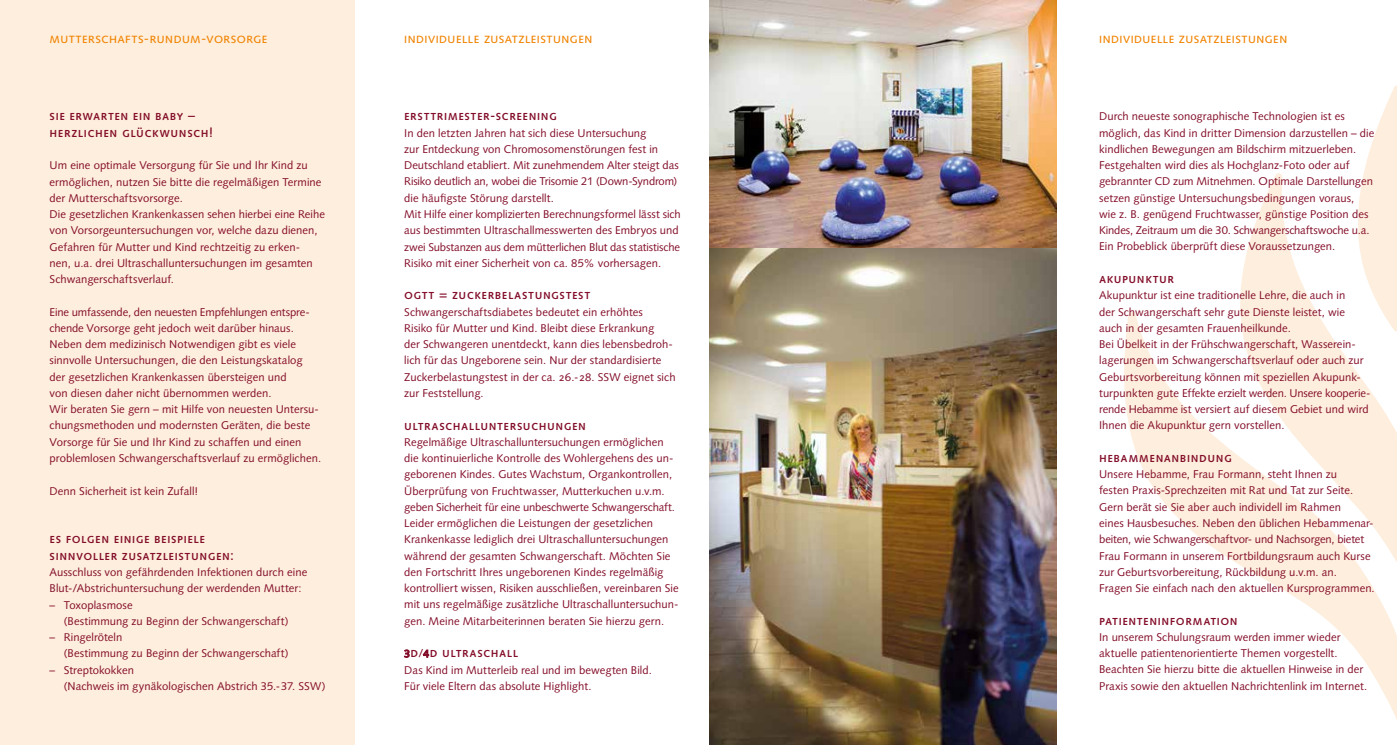
<style>
.page{position:relative;width:1397px;height:745px;background:#fff}
.page>*{position:absolute;margin:0;border:0;box-sizing:border-box;transform-origin:0 0}
.t1{font:13.75px/16.2px "Unisyn Medium Caps";letter-spacing:.04em;color:#830d29}
.t2{font:13.75px "Unisyn Normal Caps";letter-spacing:.035em;color:#f08300}
.t3{font:11.25px/16.2px "Unisyn";letter-spacing:.005em;color:#830d29}
.s1{font-family:"Unisyn Normal Caps"}
.s2{font-size:10.62px}
.s3{font-size:11.25px}
</style>
<div class="page">
<svg style="left:1124px;top:312px;width:272px;height:405px"></svg>
<svg style="left:1227px;top:173px;width:169px;height:444px;fill:#feeedd"></svg>
<svg style="left:1343px;top:86px;width:53px;height:245px"></svg>
<img style="left:709px;top:0;width:347px;height:248px">
<img style="left:709px;top:248px;width:347px;height:496px">
<div style="left:0;top:0;width:354px;height:744px;background:#feeedd"></div>
<svg style="left:404px;top:649px;width:5px;height:8px"></svg>
<svg style="left:423px;top:649px;width:6px;height:8px"></svg>
<p class="t2" style="left:50px;top:30px;width:219px">mutterschafts-rundum-vorsorge</p>
<p class="t2" style="left:404px;top:30px;width:189px">individuelle zusatzleistungen</p>
<p class="t2" style="left:1098px;top:30px;width:189px">individuelle zusatzleistungen</p>
<p class="t1" style="left:50px;top:107px;width:165px">sie erwarten ein baby – herzlichen glückwunsch!</p>
<p class="t3" style="left:50px;top:157px;width:277px">Um eine optimale Versorgung für Sie und Ihr Kind zu ermöglichen, nutzen Sie bitte die regelmäßigen Termine der Mutterschaftsvorsorge.<br>Die gesetzlichen Krankenkassen sehen hierbei eine Reihe von Vorsorgeuntersuchungen vor, welche dazu dienen, Gefahren für Mutter und Kind rechtzeitig zu erken-<br>nen, u.a. drei Ultraschalluntersuchungen im gesamten Schwangerschaftsverlauf.</p>
<p class="t3" style="left:50px;top:303px;width:273px">Eine umfassende, den neuesten Empfehlungen entspre&shy;chende Vorsorge geht jedoch weit darüber hinaus.<br>Neben dem medizinisch Notwendigen gibt es viele sinnvolle Untersuchungen, die den Leistungskatalog der gesetzlichen Krankenkassen übersteigen und<br>von diesen daher nicht übernommen werden.<br>Wir beraten Sie gern – mit Hilfe von neuesten Untersu&shy;chungsmethoden und modernsten Geräten, die beste Vorsorge für Sie und Ihr Kind zu schaffen und einen problemlosen Schwangerschaftsverlauf zu ermöglichen.</p>
<p class="t3" style="left:50px;top:482px;width:150px">Denn Sicherheit ist kein Zufall!</p>
<p class="t1" style="left:50px;top:530px;width:186px">es folgen einige beispiele sinnvoller zusatzleistungen:</p>
<p class="t3" style="left:50px;top:563px;width:259px">Ausschluss von gefährdenden Infektionen durch eine<br>Blut-/Abstrichuntersuchung der werdenden Mutter:</p>
<p class="t3" style="left:64px;top:596px;width:226px;text-indent:-14px">– Toxoplasmose<br>(Bestimmung zu Beginn der Schwangerschaft)</p>
<p class="t3" style="left:64px;top:628px;width:226px;text-indent:-14px">– Ringelröteln<br>(Bestimmung zu Beginn der Schwangerschaft)</p>
<p class="t3" style="left:64px;top:661px;width:263px;text-indent:-14px">– Streptokokken<br>(Nachweis im gynäkologischen Abstrich <span class="s1">35</span>.-<span class="s1">37</span>. SSW)</p>
<p class="t1" style="left:404px;top:107px;width:154px">ersttrimester-screening</p>
<p class="t3" style="left:404px;top:125px;width:278px">In den letzten Jahren hat sich diese Untersuchung<br>zur Entdeckung von Chromosomenstörungen fest in Deutschland etabliert. Mit zunehmendem Alter steigt das Risiko deutlich an, wobei die Trisomie <span class="s1">21</span> (Down-Syndrom) die häufigste Störung darstellt.<br>Mit Hilfe einer komplizierten Berechnungsformel lässt sich aus bestimmten Ultraschallmesswerten des Embryos und zwei Substanzen aus dem mütterlichen Blut das statistische Risiko mit einer Sicherheit von ca. <span class="s1">85</span>% vorhersagen.</p>
<p class="t1" style="left:404px;top:286px;width:188px">ogtt = zuckerbelastungstest</p>
<p class="t3" style="left:404px;top:303px;width:273px">Schwangerschaftsdiabetes bedeutet ein erhöhtes<br>Risiko für Mutter und Kind. Bleibt diese Erkrankung<br>der Schwangeren unentdeckt, kann dies lebensbedroh&shy;lich für das Ungeborene sein. Nur der standardisierte Zuckerbelastungstest in der ca. 26.-28. SSW eignet sich zur Feststellung.</p>
<p class="t1" style="left:404px;top:416px;width:183px">ultraschalluntersuchungen</p>
<p class="t3" style="left:404px;top:433px;width:276px">Regelmäßige Ultraschalluntersuchungen ermöglichen die kontinuierliche Kontrolle des Wohlergehens des un&shy;geborenen Kindes. Gutes Wachstum, Organkontrollen, Überprüfung von Fruchtwasser, Mutterkuchen u.v.m. geben Sicherheit für eine unbeschwerte Schwangerschaft.<br>Leider ermöglichen die Leistungen der gesetzlichen Krankenkasse lediglich drei Ultraschalluntersuchungen während der gesamten Schwangerschaft. Möchten Sie den Fortschritt Ihres ungeborenen Kindes regelmäßig kontrolliert wissen, Risiken ausschließen, vereinbaren Sie mit uns regelmäßige zusätzliche Ultraschalluntersuchun&shy;gen. Meine Mitarbeiterinnen beraten Sie hierzu gern.</p>
<p class="t1" style="left:404px;top:644px;width:115px"><span class="s2">3</span>d<span class="s3">/</span><span class="s2">4</span>d ultraschall</p>
<p class="t3" style="left:404px;top:661px;width:249px">Das Kind im Mutterleib real und im bewegten Bild.<br>Für viele Eltern das absolute Highlight.</p>
<p class="t3" style="left:1098px;top:108px;width:277px">Durch neueste sonographische Technologien ist es möglich, das Kind in dritter Dimension darzustellen – die kindlichen Bewegungen am Bildschirm mitzuerleben.<br>Festgehalten wird dies als Hochglanz-Foto oder auf gebrannter CD zum Mitnehmen. Optimale Darstellungen setzen günstige Untersuchungsbedingungen voraus,<br>wie z. B. genügend Fruchtwasser, günstige Position des Kindes, Zeitraum um die <span class="s1">30</span>. Schwangerschaftswoche u.a.<br>Ein Probeblick überprüft diese Voraussetzungen.</p>
<p class="t1" style="left:1098px;top:270px;width:76px">akupunktur</p>
<p class="t3" style="left:1098px;top:287px;width:273px">Akupunktur ist eine traditionelle Lehre, die auch in<br>der Schwangerschaft sehr gute Dienste leistet, wie auch in der gesamten Frauenheilkunde.<br>Bei Übelkeit in der Frühschwangerschaft, Wasserein&shy;lagerungen im Schwangerschaftsverlauf oder auch zur Geburtsvorbereitung können mit speziellen Akupunk&shy;turpunkten gute Effekte erzielt werden. Unsere kooperie&shy;rende Hebamme ist versiert auf diesem Gebiet und wird Ihnen die Akupunktur gern vorstellen.</p>
<p class="t1" style="left:1098px;top:449px;width:134px">hebammenanbindung</p>
<p class="t3" style="left:1098px;top:466px;width:277px">Unsere Hebamme, Frau Formann, steht Ihnen zu<br>festen Praxis-Sprechzeiten mit Rat und Tat zur Seite.<br>Gern berät sie Sie aber auch individell im Rahmen<br>eines Hausbesuches. Neben den üblichen Hebammenar&shy;beiten, wie Schwangerschaftvor- und Nachsorgen, bietet Frau Formann in unserem Fortbildungsraum auch Kurse zur Geburtsvorbereitung, Rückbildung u.v.m. an.<br>Fragen Sie einfach nach den aktuellen Kursprogrammen.</p>
<p class="t1" style="left:1098px;top:611px;width:140px">patienteninformation</p>
<p class="t3" style="left:1098px;top:628px;width:269px">In unserem Schulungsraum werden immer wieder aktuelle patientenorientierte Themen vorgestellt.<br>Beachten Sie hierzu bitte die aktuellen Hinweise in der Praxis sowie den aktuellen Nachrichtenlink im Internet.</p>
</div>
